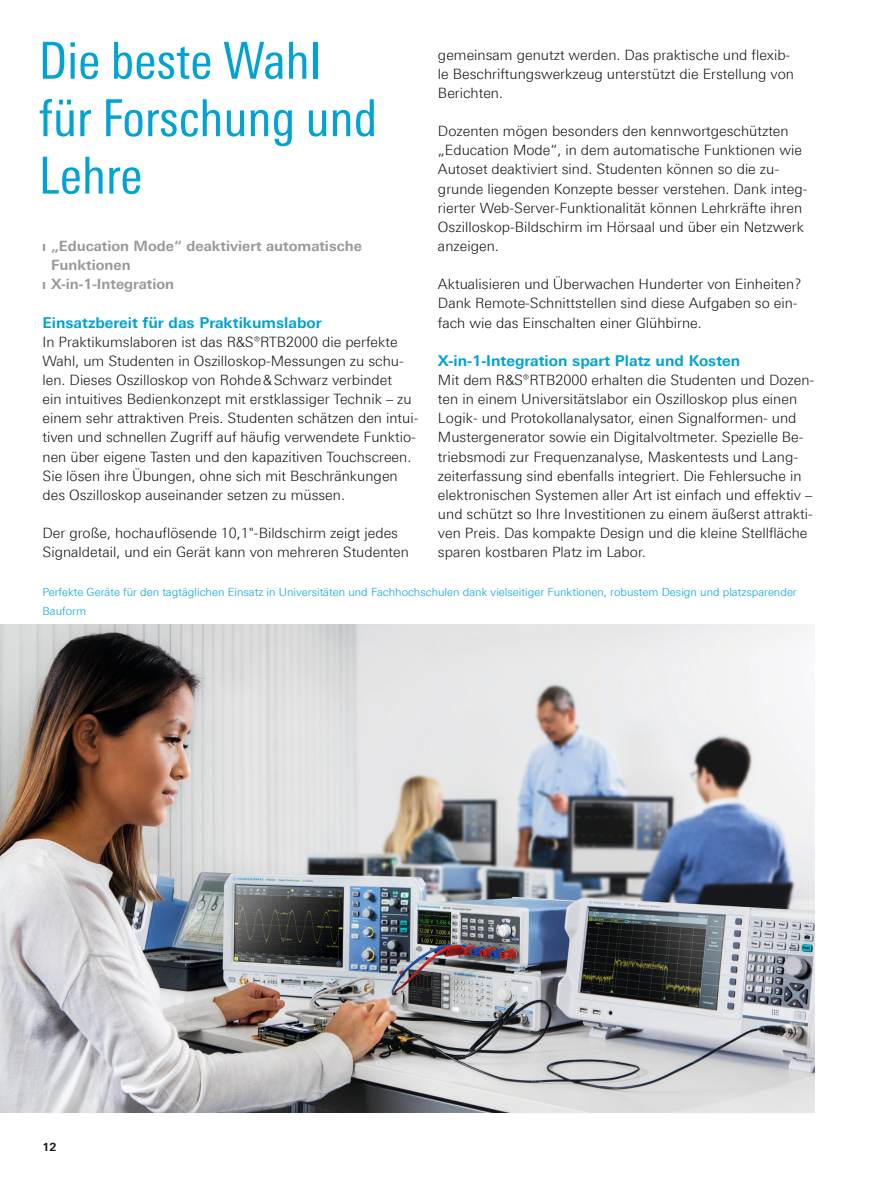
<style>
.page{position:relative;width:893px;height:1191px;background:#fff}
.page>*{position:absolute;margin:0;border:0;box-sizing:border-box;transform-origin:0 0}
.t1{font:51px/57.4px "Linotype Univers 420 Cn";color:#00a3d3}
.t2{font:700 15px "Linotype Univers 630";color:#00a3d3}
.t3{font:300 14.25px/19.2px "Linotype Univers 330";color:#131413}
.t4{font:700 14.25px "Linotype Univers 630";color:#999}
.t5{font:300 11.25px/19.2px "Linotype Univers 330";color:#00a3d3}
.t6{font:700 11.25px "Linotype Univers 630";color:#131413}
.s1{font-family:"Linotype Univers 330";font-weight:300}
</style>
<div class="page">
<img style="left:0;top:624px;width:814px;height:488px">
<h1 class="t1" style="left:39px;top:32px;width:340px">Die beste Wahl für Forschung und<br>Lehre</h1>
<p class="t4" style="left:43px;top:237px;width:321px"><span class="s1">❙</span> „Education Mode“ deaktiviert automatische</p>
<p class="t4" style="left:51px;top:256px;width:81px">Funktionen</p>
<p class="t4" style="left:43px;top:276px;width:133px"><span class="s1">❙</span> X-in-1-Integration</p>
<p class="t2" style="left:43px;top:313px;width:281px">Einsatzbereit für das Praktikumslabor</p>
<p class="t3" style="left:43px;top:332px;width:377px">In Praktikumslaboren ist das R&amp;S®RTB2000 die perfekte Wahl, um Studenten in Oszilloskop-Messungen zu schu&shy;len. Dieses Oszilloskop von Rohde&amp;Schwarz verbindet<br>ein intuitives Bedienkonzept mit erstklassiger Technik – zu einem sehr attraktiven Preis. Studenten schätzen den intui&shy;tiven und schnellen Zugriff auf häufig verwendete Funktio&shy;nen über eigene Tasten und den kapazitiven Touchscreen.<br>Sie lösen ihre Übungen, ohne sich mit Beschränkungen des Oszilloskop auseinander setzen zu müssen.</p>
<p class="t3" style="left:43px;top:523px;width:368px">Der große, hochauflösende 10,1"-Bildschirm zeigt jedes<br>Signaldetail, und ein Gerät kann von mehreren Studenten</p>
<p class="t3" style="left:438px;top:45px;width:358px">gemeinsam genutzt werden. Das praktische und flexib&shy;le Beschriftungswerkzeug unterstützt die Erstellung von<br>Berichten.</p>
<p class="t3" style="left:438px;top:121px;width:371px">Dozenten mögen besonders den kennwortgeschützten „Education Mode“, in dem automatische Funktionen wie Autoset deaktiviert sind. Studenten können so die zu&shy;grunde liegenden Konzepte besser verstehen. Dank integ&shy;rierter Web-Server-Funktionalität können Lehrkräfte ihren Oszilloskop-Bildschirm im Hörsaal und über ein Netzwerk anzeigen.</p>
<p class="t3" style="left:438px;top:274px;width:365px">Aktualisieren und Überwachen Hunderter von Einheiten?<br>Dank Remote-Schnittstellen sind diese Aufgaben so ein&shy;fach wie das Einschalten einer Glühbirne.</p>
<p class="t2" style="left:438px;top:351px;width:304px">X-in-1-Integration spart Platz und Kosten</p>
<p class="t3" style="left:438px;top:370px;width:378px">Mit dem R&amp;S®RTB2000 erhalten die Studenten und Dozen&shy;ten in einem Universitätslabor ein Oszilloskop plus einen Logik- und Protokollanalysator, einen Signalformen- und Mustergenerator sowie ein Digitalvoltmeter. Spezielle Be&shy;triebsmodi zur Frequenzanalyse, Maskentests und Lang&shy;zeiterfassung sind ebenfalls integriert. Die Fehlersuche in elektronischen Systemen aller Art ist einfach und effektiv – und schützt so Ihre Investitionen zu einem äußerst attrakti&shy;ven Preis. Das kompakte Design und die kleine Stellfläche sparen kostbaren Platz im Labor.</p>
<p class="t5" style="left:43px;top:582px;width:756px">Perfekte Geräte für den tagtäglichen Einsatz in Universitäten und Fachhochschulen dank vielseitiger Funktionen, robustem Design und platzsparender<br>Bauform</p>
<p class="t6" style="left:43px;top:1139px;width:16px">12</p>
</div>
